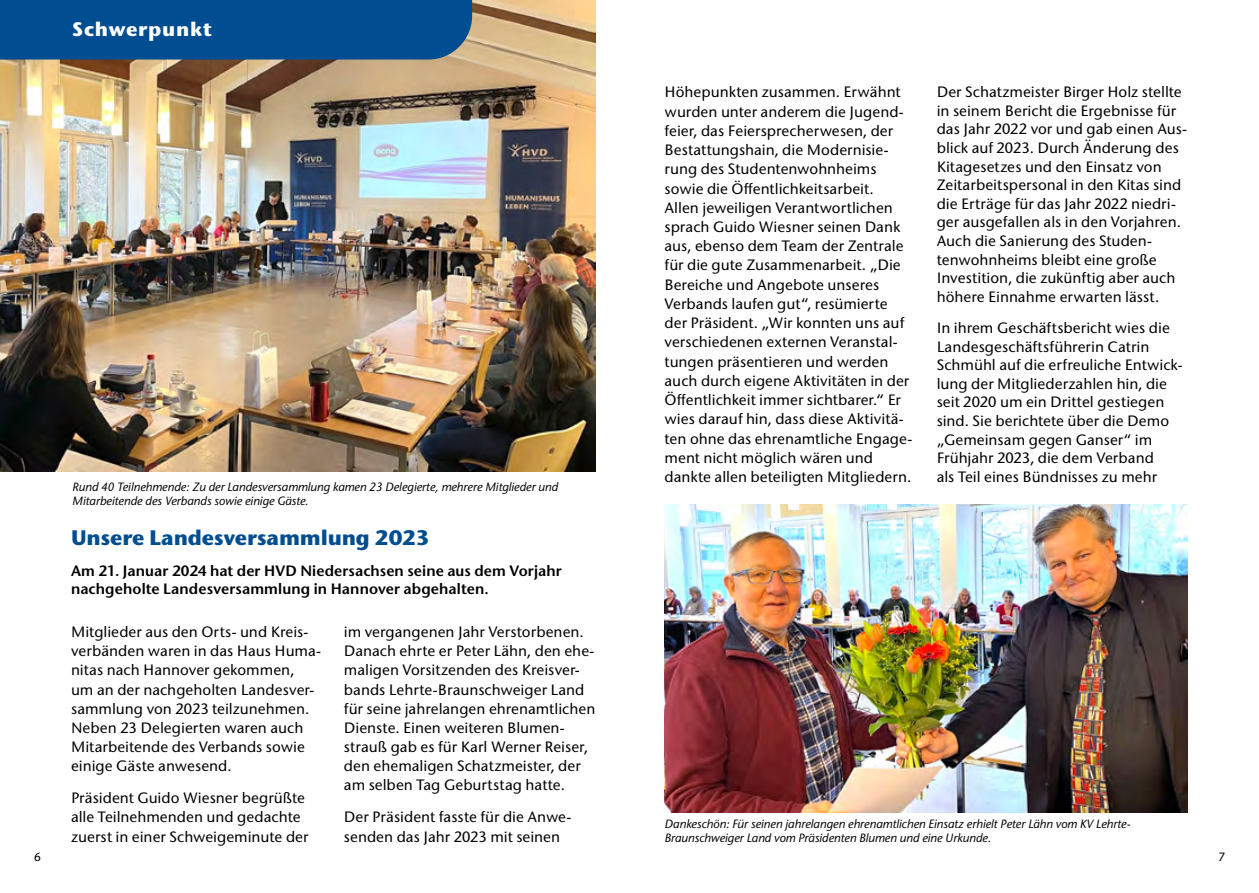
<style>
.page{position:relative;width:1259px;height:893px;background:#fff}
.page>*{position:absolute;margin:0;border:0;box-sizing:border-box;transform-origin:0 0}
.LT_HL_14_pt_blau{font:700 21px "Stone Sans ITC";letter-spacing:-.005em;color:#004e91}
.Kopfbalken_alle_Seiten_links{font:700 19.5px "Stone Sans ITC";letter-spacing:.04em;color:#fff}
.Lauftext{font:500 15px/19.2px "Stone Sans ITC";color:#000}
.LT_Vorspann{font:600 15px/18px "Stone Sans ITC";letter-spacing:.01em;color:#000}
.Bildunterschrift{font:italic 500 12px/14.4px "Stone Sans ITC";color:#000}
.t1{font:500 12px "Stone Sans ITC";color:#000}
</style>
<div class="page">
<img style="left:0;top:0;width:595px;height:472px">
<div style="left:0;top:0;width:472px;height:60px;background:#004e91"></div>
<img style="left:664px;top:504px;width:523px;height:308px">
<p class="Kopfbalken_alle_Seiten_links" style="left:72px;top:16px;width:141px">Schwerpunkt</p>
<p class="Bildunterschrift" style="left:72px;top:480px;width:487px">Rund 40 Teilnehmende: Zu der Landesversammlung kamen 23 Delegierte, mehrere Mitglieder und<br>Mitarbeitende des Verbands sowie einige Gäste.</p>
<p class="LT_HL_14_pt_blau" style="left:71px;top:524px;width:360px">Unsere Landesversammlung 2023</p>
<p class="LT_Vorspann" style="left:71px;top:562px;width:492px">Am 21. Januar 2024 hat der HVD Niedersachsen seine aus dem Vorjahr nachgeholte Landesversammlung in Hannover abgehalten.</p>
<p class="Lauftext" style="left:71px;top:622px;width:251px">Mitglieder aus den Orts- und Kreis&shy;verbänden waren in das Haus Huma&shy;nitas nach Hannover gekommen,<br>um an der nachgeholten Landesver&shy;sammlung von 2023 teilzunehmen.<br>Neben 23 Delegierten waren auch<br>Mitarbeitende des Verbands sowie einige Gäste anwesend.</p>
<p class="Lauftext" style="left:71px;top:788px;width:239px">Präsident Guido Wiesner begrüßte alle Teilnehmenden und gedachte zuerst in einer Schweigeminute der</p>
<p class="Lauftext" style="left:344px;top:622px;width:253px">im vergangenen Jahr Verstorbenen.<br>Danach ehrte er Peter Lähn, den ehe&shy;maligen Vorsitzenden des Kreisver&shy;bands Lehrte-Braunschweiger Land für seine jahrelangen ehrenamtlichen Dienste. Einen weiteren Blumen&shy;strauß gab es für Karl Werner Reiser, den ehemaligen Schatzmeister, der am selben Tag Geburtstag hatte.</p>
<p class="Lauftext" style="left:344px;top:808px;width:229px">Der Präsident fasste für die Anwe&shy;senden das Jahr 2023 mit seinen</p>
<p class="Lauftext" style="left:664px;top:83px;width:249px">Höhepunkten zusammen. Erwähnt wurden unter anderem die Jugend&shy;feier, das Feiersprecherwesen, der Bestattungshain, die Modernisie&shy;rung des Studentenwohnheims sowie die Öffentlichkeitsarbeit.<br>Allen jeweiligen Verantwortlichen sprach Guido Wiesner seinen Dank aus, ebenso dem Team der Zentrale für die gute Zusammenarbeit. „Die Bereiche und Angebote unseres Verbands laufen gut“, resümierte der Präsident. „Wir konnten uns auf verschiedenen externen Veranstal&shy;tungen präsentieren und werden auch durch eigene Aktivitäten in der Öffentlichkeit immer sichtbarer.“ Er wies darauf hin, dass diese Aktivitä&shy;ten ohne das ehrenamtliche Engage&shy;ment nicht möglich wären und dankte allen beteiligten Mitgliedern.</p>
<p class="Lauftext" style="left:936px;top:83px;width:252px;line-height:18.6px">Der Schatzmeister Birger Holz stellte in seinem Bericht die Ergebnisse für das Jahr 2022 vor und gab einen Aus&shy;blick auf 2023. Durch Änderung des Kitagesetzes und den Einsatz von Zeitarbeitspersonal in den Kitas sind die Erträge für das Jahr 2022 niedri&shy;ger ausgefallen als in den Vorjahren.<br>Auch die Sanierung des Studen&shy;tenwohnheims bleibt eine große Investition, die zukünftig aber auch höhere Einnahme erwarten lässt.</p>
<p class="Lauftext" style="left:936px;top:319px;width:247px;line-height:18.6px">In ihrem Geschäftsbericht wies die Landesgeschäftsführerin Catrin Schmühl auf die erfreuliche Entwick&shy;lung der Mitgliederzahlen hin, die seit 2020 um ein Drittel gestiegen sind. Sie berichtete über die Demo „Gemeinsam gegen Ganser“ im Frühjahr 2023, die dem Verband<br>als Teil eines Bündnisses zu mehr</p>
<p class="Bildunterschrift" style="left:664px;top:816px;width:467px">Dankeschön: Für seinen jahrelangen ehrenamtlichen Einsatz erhielt Peter Lähn vom KV Lehrte-<br>Braunschweiger Land vom Präsidenten Blumen und eine Urkunde.</p>
<p class="t1" style="left:34px;top:849px;width:8px">6</p>
<p class="t1" style="left:1218px;top:849px;width:8px">7</p>
</div>
